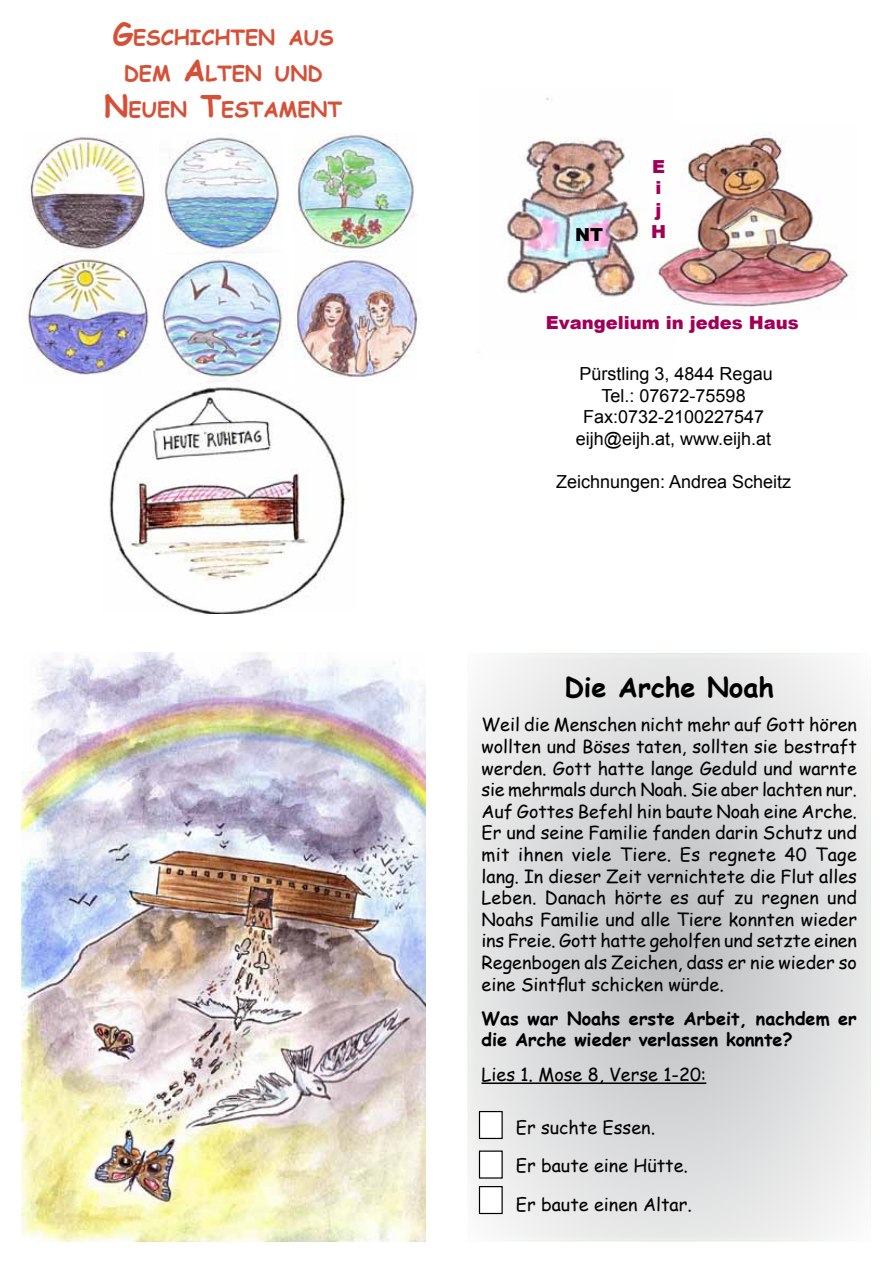
<style>
.page{position:relative;width:893px;height:1263px;background:#fff}
.page>*{position:absolute;margin:0;border:0;box-sizing:border-box;transform-origin:0 0}
.t1{font:700 27px "Comic Sans MS";color:#000}
.t2{font:700 21px/36px "Comic Sans MS";color:#d65038;text-align:center}
.t3{font:18px/21.6px "Comic Sans MS";color:#000;text-align:justify}
.t4{font:18px/21.6px "Arial";color:#000;text-align:center}
.t5{font:700 18px/21.6px "Comic Sans MS";color:#000}
.t6{font:900 18px/21.6px "Arial";color:#a10058}
.t7{font:900 18px "Arial";color:#000}
.s1{font-size:30px}
</style>
<div class="page">
<img style="left:506px;top:97px;width:134px;height:200px">
<img style="left:655px;top:133px;width:199px;height:177px">
<div style="left:457px;top:648px;width:414px;height:594px;background:#fff;opacity:.75"></div>
<div style="left:479px;top:1111px;width:24px;height:28px;background:#fff;border:1px solid #000"></div>
<div style="left:479px;top:1150px;width:24px;height:28px;background:#fff;border:1px solid #000"></div>
<div style="left:479px;top:1186px;width:24px;height:28px;background:#fff;border:1px solid #000"></div>
<hr style="left:481px;top:1082px;width:225px;height:2px;background:#000">
<img style="left:21px;top:652px;width:404px;height:590px">
<img style="left:28px;top:133px;width:121px;height:119px">
<img style="left:160px;top:137px;width:121px;height:117px">
<img style="left:294px;top:133px;width:121px;height:120px">
<img style="left:27px;top:255px;width:257px;height:129px">
<img style="left:294px;top:255px;width:124px;height:122px">
<img style="left:109px;top:387px;width:238px;height:227px">
<p class="t2" style="left:104px;top:19px;width:240px"><span class="s1">G</span>ESCHICHTEN AUS<br>DEM <span class="s1">A</span>LTEN UND<br><span class="s1">N</span>EUEN <span class="s1">T</span>ESTAMENT</p>
<p class="t7" style="left:575px;top:221px;width:29px">NT</p>
<p class="t6" style="left:651px;top:155px;width:16px">E i j<br>H</p>
<p class="t6" style="left:546px;top:311px;width:255px">Evangelium in jedes Haus</p>
<p class="t4" style="left:576px;top:363px;width:198px">Pürstling 3, 4844 Regau<br>Tel.: 07672-75598<br>Fax:0732-2100227547 eijh@eijh.at, www.eijh.at</p>
<p class="t4" style="left:556px;top:471px;width:237px">Zeichnungen: Andrea Scheitz</p>
<h1 class="t1" style="left:564px;top:667px;width:211px">Die Arche Noah</h1>
<p class="t3" style="left:481px;top:713px;width:377px">Weil die Menschen nicht mehr auf Gott hören wollten und Böses taten, sollten sie bestraft werden. Gott hatte lange Geduld und warnte sie mehrmals durch Noah. Sie aber lachten nur.<br>Auf Gottes Befehl hin baute Noah eine Arche.<br>Er und seine Familie fanden darin Schutz und mit ihnen viele Tiere. Es regnete 40 Tage lang. In dieser Zeit vernichtete die Flut alles Leben. Danach hörte es auf zu regnen und Noahs Familie und alle Tiere konnten wieder ins Freie. Gott hatte geholfen und setzte einen Regenbogen als Zeichen, dass er nie wieder so eine Sintflut schicken würde.</p>
<p class="t5" style="left:481px;top:1007px;width:377px">Was war Noahs erste Arbeit, nachdem er die Arche wieder verlassen konnte?</p>
<p class="t3" style="left:481px;top:1063px;width:226px">Lies 1. Mose 8, Verse 1-20:</p>
<p class="t3" style="left:516px;top:1107px;width:178px;line-height:38.5px;text-align:left">Er suchte Essen.<br>Er baute eine Hütte.<br>Er baute einen Altar.</p>
</div>
